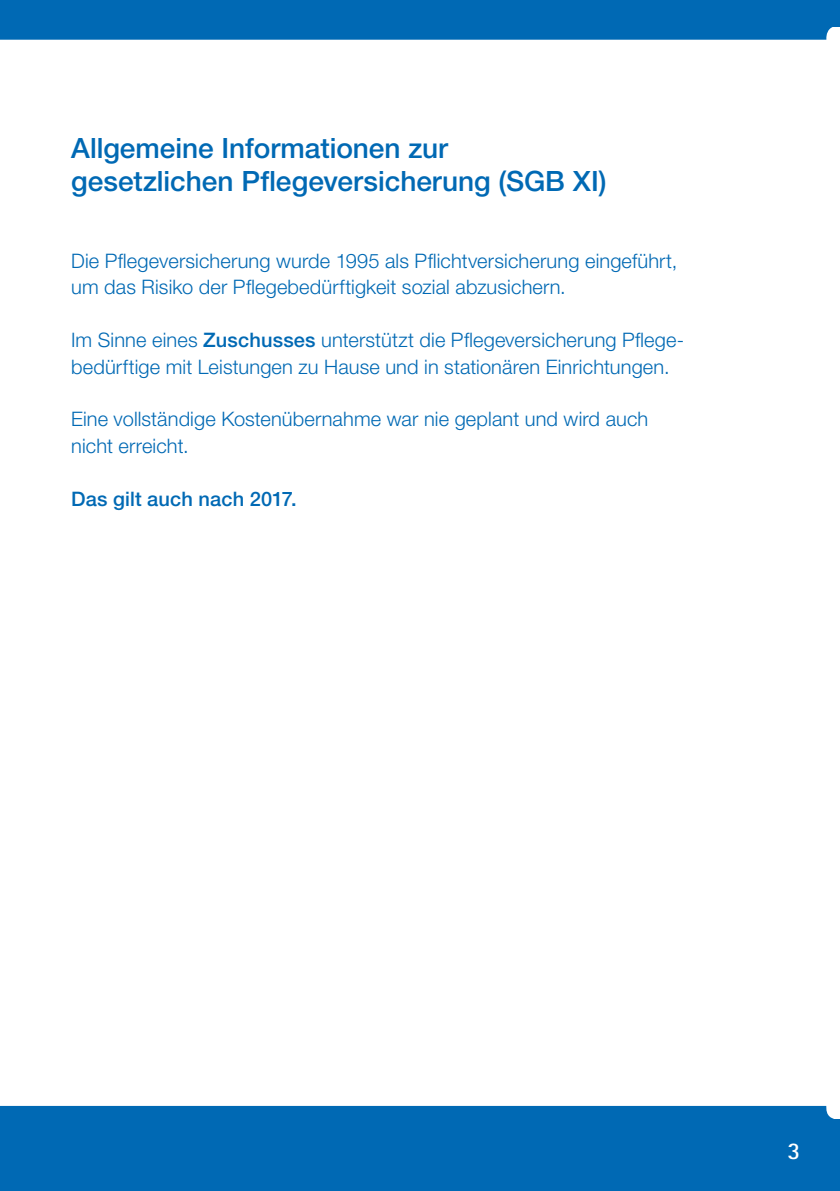
<style>
.page{position:relative;width:840px;height:1191px;background:#fff}
.page>*{position:absolute;margin:0;border:0;box-sizing:border-box;transform-origin:0 0}
.t1{font:500 28px/33.6px "Helvetica Neue LT";color:#0069b4}
.t2{font:700 24px "Rotis Sans Serif";color:#fff}
.t3{font:300 20px/26.4px "Helvetica Neue LT";letter-spacing:.005em;color:#0069b4}
.t4{font:500 20px "Helvetica Neue LT";letter-spacing:.005em;color:#0069b4}
.s1{font-weight:500}
</style>
<div class="page">
<div style="left:0;top:1106px;width:839px;height:85px;background:#0069b4"></div>
<div style="left:0;top:0;width:839px;height:40px;background:#0069b4"></div>
<h1 class="t1" style="left:71px;top:131px;width:536px">Allgemeine Informationen zur gesetzlichen Pflegeversicherung (SGB XI)</h1>
<p class="t3" style="left:71px;top:247px;width:607px">Die Pflegeversicherung wurde 1995 als Pflichtversicherung eingeführt, um das Risiko der Pflegebedürftigkeit sozial abzusichern.</p>
<p class="t3" style="left:71px;top:326px;width:614px">Im Sinne eines <span class="s1">Zuschusses</span> unterstützt die Pflegeversicherung Pflege&shy;bedürftige mit Leistungen zu Hause und in stationären Einrichtungen.</p>
<p class="t3" style="left:71px;top:406px;width:578px">Eine vollständige Kostenübernahme war nie geplant und wird auch nicht erreicht.</p>
<p class="t4" style="left:71px;top:486px;width:227px">Das gilt auch nach 2017.</p>
<p class="t2" style="left:786px;top:1135px;width:14px">3</p>
</div>
